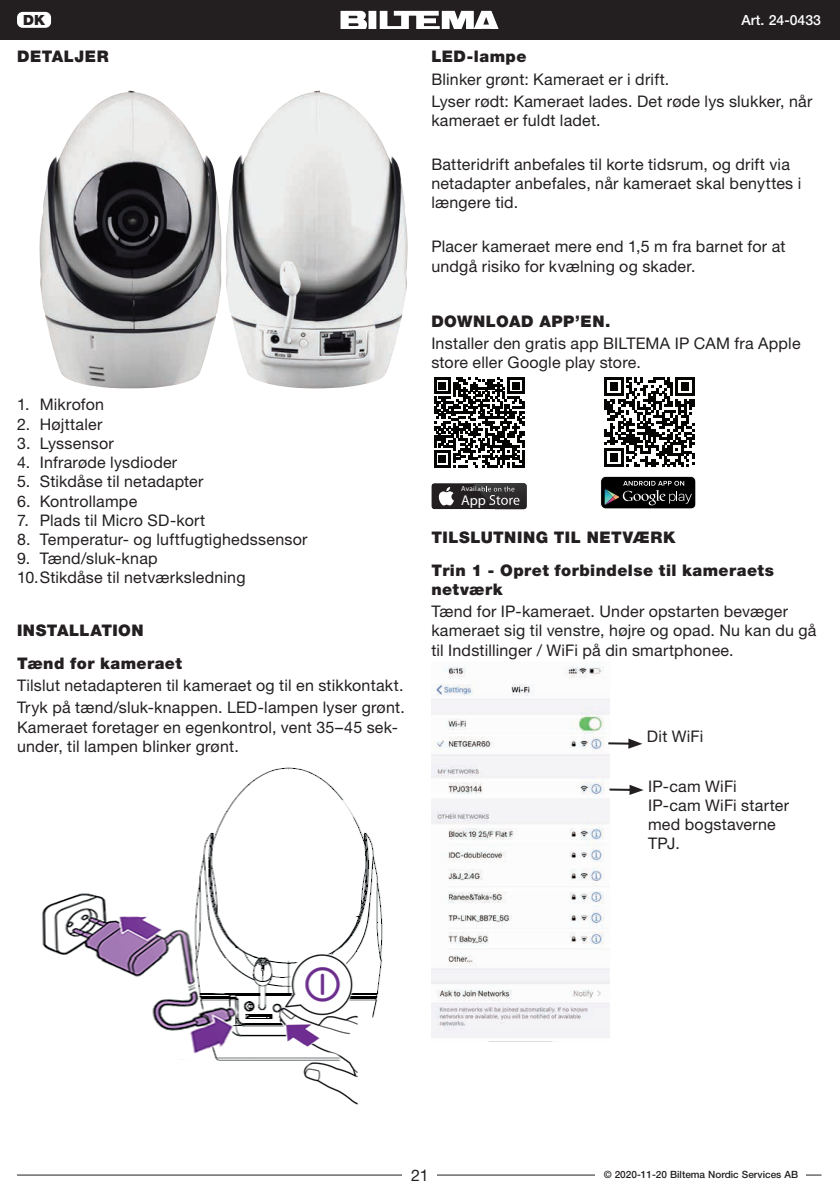
<style>
.page{position:relative;width:840px;height:1191px;background:#fff}
.page>*{position:absolute;margin:0;border:0;box-sizing:border-box;transform-origin:0 0}
.t1{font:16px/19.2px "Helvetica Neue LT Std";letter-spacing:.015em;color:#231f20}
.t2{font:900 16px/33.4px "Helvetica Neue LT Std";letter-spacing:.03em;color:#231f20}
.t3{font:14.2px "Myriad Pro";color:#fff}
.t4{font:500 14px "Helvetica Neue LT Std";color:#fff}
.t5{font:900 14px "Helvetica Neue LT Std";color:#231f20}
.t6{font:500 10px "Helvetica Neue LT Std";color:#231f20}
</style>
<div class="page">
<hr style="left:17px;top:1174px;width:804px;height:1px;background:#231f20">
<div style="left:0;top:0;width:839px;height:40px;background:#231f20"></div>
<svg style="left:340px;top:11px;width:159px;height:18px"></svg>
<div style="left:403px;top:1166px;width:34px;height:17px;background:#fff"></div>
<div style="left:595px;top:1164px;width:210px;height:19px;background:#fff"></div>
<div style="left:17px;top:12px;width:34px;height:16px;background:#fff;border-radius:6px"></div>
<div style="left:431px;top:374px;width:95px;height:96px;background:linear-gradient(to right,#fff,#fff)"></div>
<svg style="left:433px;top:377px;width:91px;height:90px"></svg>
<svg style="left:604px;top:377px;width:90px;height:90px"></svg>
<svg style="left:431px;top:483px;width:95px;height:26px;background:#464445"></svg>
<div style="left:600px;top:476px;width:95px;height:33px;background:#000001;border-radius:5px"></div>
<div style="left:600px;top:476px;width:95px;height:33px;border:1px solid #fff;border-radius:5px"></div>
<svg style="left:604px;top:481px;width:87px;height:24px"></svg>
<img style="left:431px;top:666px;width:178px;height:372px">
<hr style="left:608px;top:742px;width:23px;height:2px;background:#231f20">
<svg style="left:628px;top:738px;width:14px;height:10px"></svg>
<hr style="left:609px;top:788px;width:23px;height:3px;background:#231f20">
<svg style="left:629px;top:784px;width:14px;height:11px"></svg>
<img style="left:39px;top:91px;width:182px;height:297px">
<img style="left:226px;top:91px;width:181px;height:297px">
<img style="left:42px;top:767px;width:341px;height:338px">
<p class="t5" style="left:23px;top:11px;width:23px">DK</p>
<p class="t2" style="left:17px;top:40px;width:93px">DETALJER</p>
<p class="t1" style="left:17px;top:395px;width:89px">1. Mikrofon</p>
<p class="t1" style="left:17px;top:414px;width:87px">2. Højttaler</p>
<p class="t1" style="left:17px;top:433px;width:98px">3. Lyssensor</p>
<p class="t1" style="left:17px;top:452px;width:162px">4. Infrarøde lysdioder</p>
<p class="t1" style="left:17px;top:472px;width:188px">5. Stikdåse til netadapter</p>
<p class="t1" style="left:17px;top:491px;width:122px">6. Kontrollampe</p>
<p class="t1" style="left:17px;top:510px;width:190px">7. Plads til Micro SD-kort</p>
<p class="t1" style="left:17px;top:529px;width:292px">8. Temperatur- og luftfugtighedssensor</p>
<p class="t1" style="left:17px;top:548px;width:142px">9. Tænd/sluk-knap</p>
<p class="t1" style="left:17px;top:568px;width:230px">10. Stikdåse til netværksledning</p>
<p class="t2" style="left:17px;top:613px;width:166px">INSTALLATION<br>Tænd for kameraet</p>
<p class="t1" style="left:17px;top:674px;width:389px;line-height:22px">Tilslut netadapteren til kameraet og til en stikkontakt.<br>Tryk på tænd/sluk-knappen. LED-lampen lyser grønt.</p>
<p class="t1" style="left:17px;top:717px;width:382px">Kameraet foretager en egenkontrol, vent 35–45 sek&shy;under, til lampen blinker grønt.</p>
<p class="t4" style="left:741px;top:11px;width:81px">Art. 24-0433</p>
<p class="t2" style="left:431px;top:40px;width:97px">LED-lampe</p>
<p class="t1" style="left:431px;top:68px;width:382px;line-height:22px">Blinker grønt: Kameraet er i drift.<br>Lyser rødt: Kameraet lades. Det røde lys slukker, når</p>
<p class="t1" style="left:431px;top:110px;width:171px">kameraet er fuldt ladet.</p>
<p class="t1" style="left:431px;top:154px;width:371px">Batteridrift anbefales til korte tidsrum, og drift via netadapter anbefales, når kameraet skal benyttes i længere tid.</p>
<p class="t1" style="left:431px;top:237px;width:355px">Placer kameraet mere end 1,5 m fra barnet for at undgå risiko for kvælning og skader.</p>
<p class="t2" style="left:431px;top:304px;width:181px">DOWNLOAD APP’EN.</p>
<p class="t1" style="left:431px;top:333px;width:370px">Installer den gratis app BILTEMA IP CAM fra Apple store eller Google play store.</p>
<p class="t3" style="left:461px;top:491px;width:60px">App Store</p>
<p class="t2" style="left:431px;top:520px;width:344px">TILSLUTNING TIL NETVÆRK<br>Trin 1 - Opret forbindelse til kameraets</p>
<p class="t2" style="left:431px;top:573px;width:73px">netværk</p>
<p class="t1" style="left:431px;top:602px;width:386px">Tænd for IP-kameraet. Under opstarten bevæger kameraet sig til venstre, højre og opad. Nu kan du gå til Indstillinger / WiFi på din smartphonee.</p>
<p class="t1" style="left:646px;top:726px;width:58px">Dit WiFi</p>
<p class="t1" style="left:647px;top:776px;width:142px">IP-cam WiFi<br>IP-cam WiFi starter med bogstaverne<br>TPJ.</p>
<p class="t1" style="left:411px;top:1165px;width:19px">21</p>
<p class="t6" style="left:603px;top:1168px;width:196px">© 2020-11-20 Biltema Nordic Services AB</p>
</div>
